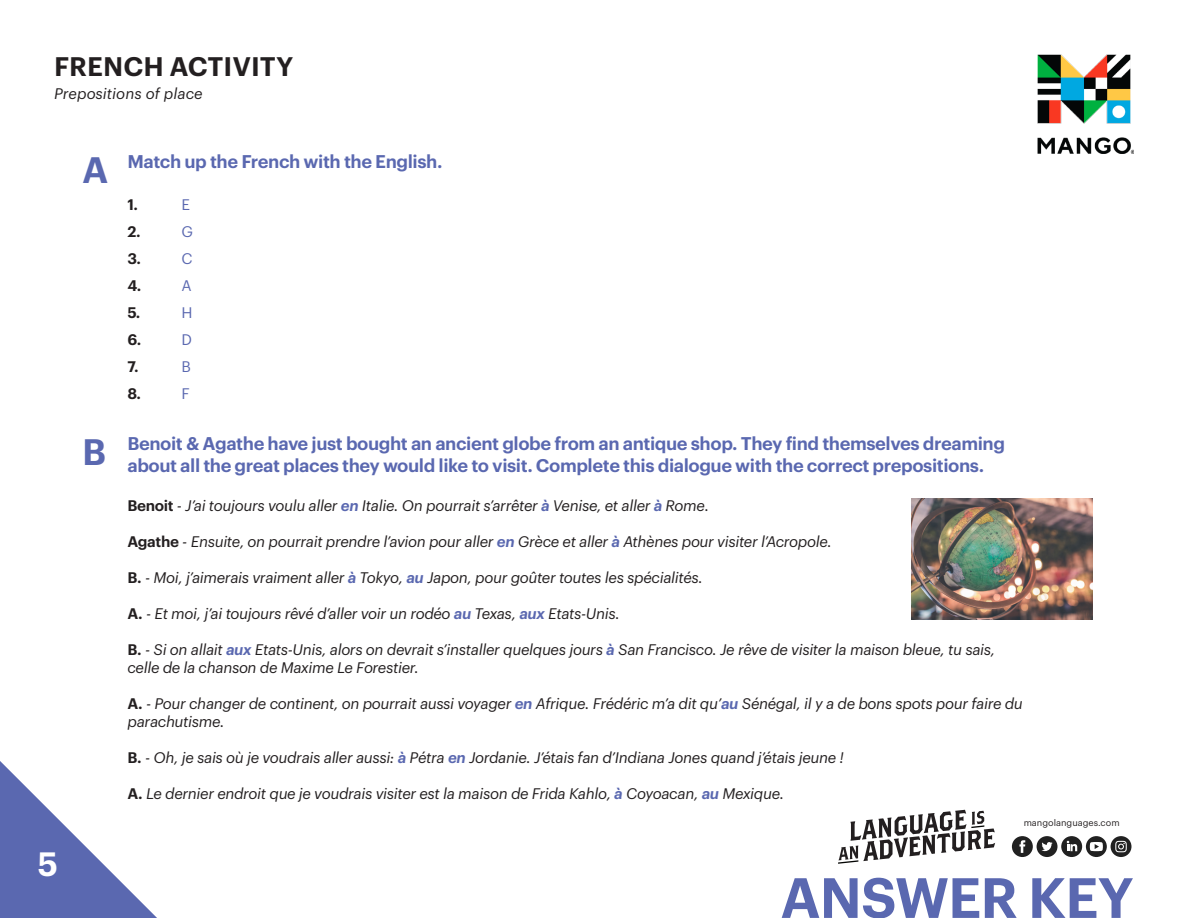
<style>
.page{position:relative;width:1188px;height:918px;background:#fff}
.page>*{position:absolute;margin:0;border:0;box-sizing:border-box;transform-origin:0 0}
.t1{font:600 55.5px "Graphik LCG";letter-spacing:-.025em;color:#5a68b0}
.t2{font:600 36px "Graphik LCG";color:#5a68b0}
.t3{font:600 33px "Graphik LCG";color:#fff}
.t4{font:600 26.25px "Graphik LCG";color:#231f20}
.t5{font:600 18px/21.6px "Graphik LCG";letter-spacing:-.025em;color:#5a68b0}
.t6{font:italic 15px/18px "Graphik LCG";letter-spacing:-.025em;color:#231f20}
.t7{font:italic 15px "Graphik LCG";color:#231f20}
.t8{font:600 15px "Graphik LCG";color:#231f20}
.t9{font:15px "Graphik LCG";color:#5a68b0}
.t10{font:9px "Graphik LCG";color:#231f20}
.s1{font-weight:600;font-style:normal}
.s2{font-weight:600;color:#5a68b0}
</style>
<div class="page">
<img style="left:1038px;top:54px;width:96px;height:100px">
<img style="left:911px;top:498px;width:181px;height:121px">
<svg style="left:0;top:761px;width:157px;height:157px"></svg>
<svg style="left:838px;top:810px;width:157px;height:54px"></svg>
<div style="left:1086px;top:836px;width:21px;height:21px;background:#212121;border-radius:10px"></div>
<svg style="left:1090px;top:842px;width:13px;height:9px"></svg>
<div style="left:1037px;top:836px;width:20px;height:21px;background:#212121;border-radius:10px"></div>
<svg style="left:1041px;top:842px;width:12px;height:9px"></svg>
<div style="left:1061px;top:836px;width:21px;height:21px;background:#212121;border-radius:10px"></div>
<svg style="left:1067px;top:841px;width:10px;height:10px"></svg>
<div style="left:1012px;top:836px;width:21px;height:21px;background:#212121;border-radius:10px"></div>
<svg style="left:1019px;top:840px;width:6px;height:13px"></svg>
<div style="left:1111px;top:836px;width:20px;height:21px;background:#212121;border-radius:10px"></div>
<svg style="left:1115px;top:841px;width:12px;height:11px"></svg>
<p class="t4" style="left:54px;top:47px;width:241px">FRENCH ACTIVITY</p>
<p class="t7" style="left:54px;top:82px;width:150px">Prepositions of place</p>
<p class="t2" style="left:82px;top:143px;width:28px">A</p>
<h4 class="t5" style="left:127px;top:149px;width:317px">Match up the French with the English.</h4>
<p class="t8" style="left:127px;top:193px;width:12px">1.</p>
<p class="t9" style="left:181px;top:194px;width:10px">E</p>
<p class="t8" style="left:127px;top:220px;width:15px">2.</p>
<p class="t9" style="left:181px;top:221px;width:13px">G</p>
<p class="t8" style="left:127px;top:247px;width:15px">3.</p>
<p class="t9" style="left:181px;top:248px;width:13px">C</p>
<p class="t8" style="left:127px;top:274px;width:16px">4.</p>
<p class="t9" style="left:181px;top:275px;width:12px">A</p>
<p class="t8" style="left:127px;top:301px;width:15px">5.</p>
<p class="t9" style="left:181px;top:302px;width:13px">H</p>
<p class="t8" style="left:127px;top:328px;width:15px">6.</p>
<p class="t9" style="left:181px;top:329px;width:12px">D</p>
<p class="t8" style="left:127px;top:355px;width:13px">7.</p>
<p class="t9" style="left:181px;top:356px;width:11px">B</p>
<p class="t8" style="left:127px;top:382px;width:15px">8.</p>
<p class="t9" style="left:181px;top:383px;width:10px">F</p>
<p class="t5" style="left:82px;top:431px;width:924px;text-indent:45px">Benoit &amp; Agathe have just bought an ancient globe from an antique shop. They find themselves dreaming<br><sup>B</sup> about all the great places they would like to visit. Complete this dialogue with the correct prepositions.</p>
<p class="t6" style="left:127px;top:495px;width:583px"><span class="s1">Benoit</span> - J’ai toujours voulu aller <span class="s2">en</span> Italie. On pourrait s’arrêter <span class="s2">à</span> Venise, et aller <span class="s2">à</span> Rome.</p>
<p class="t6" style="left:127px;top:531px;width:706px"><span class="s1">Agathe</span> - Ensuite, on pourrait prendre l’avion pour aller <span class="s2">en</span> Grèce et aller <span class="s2">à</span> Athènes pour visiter l’Acropole.</p>
<p class="t6" style="left:127px;top:567px;width:577px"><span class="s1">B.</span> - Moi, j’aimerais vraiment aller <span class="s2">à</span> Tokyo, <span class="s2">au</span> Japon, pour goûter toutes les spécialités.</p>
<p class="t6" style="left:127px;top:603px;width:494px"><span class="s1">A.</span> - Et moi, j’ai toujours rêvé d’aller voir un rodéo <span class="s2">au</span> Texas, <span class="s2">aux</span> Etats-Unis.</p>
<p class="t6" style="left:127px;top:639px;width:869px"><span class="s1">B.</span> - Si on allait <span class="s2">aux</span> Etats-Unis, alors on devrait s’installer quelques jours <span class="s2">à</span> San Francisco. Je rêve de visiter la maison bleue, tu sais, celle de la chanson de Maxime Le Forestier.</p>
<p class="t6" style="left:127px;top:693px;width:897px"><span class="s1">A.</span> - Pour changer de continent, on pourrait aussi voyager <span class="s2">en</span> Afrique. Frédéric m’a dit qu’<span class="s2">au</span> Sénégal, il y a de bons spots pour faire du parachutisme.</p>
<p class="t6" style="left:128px;top:747px;width:718px"><span class="s1">B.</span> - Oh, je sais où je voudrais aller aussi: <span class="s2">à</span> Pétra <span class="s2">en</span> Jordanie. J’étais fan d’Indiana Jones quand j’étais jeune !</p>
<p class="t6" style="left:128px;top:783px;width:658px"><span class="s1">A.</span> Le dernier endroit que je voudrais visiter est la maison de Frida Kahlo, <span class="s2">à</span> Coyoacan, <span class="s2">au</span> Mexique.</p>
<p class="t3" style="left:37px;top:839px;width:22px">5</p>
<p class="t10" style="left:1024px;top:816px;width:98px">mangolanguages.com</p>
<p class="t1" style="left:780px;top:855px;width:355px">ANSWER KEY</p>
</div>
